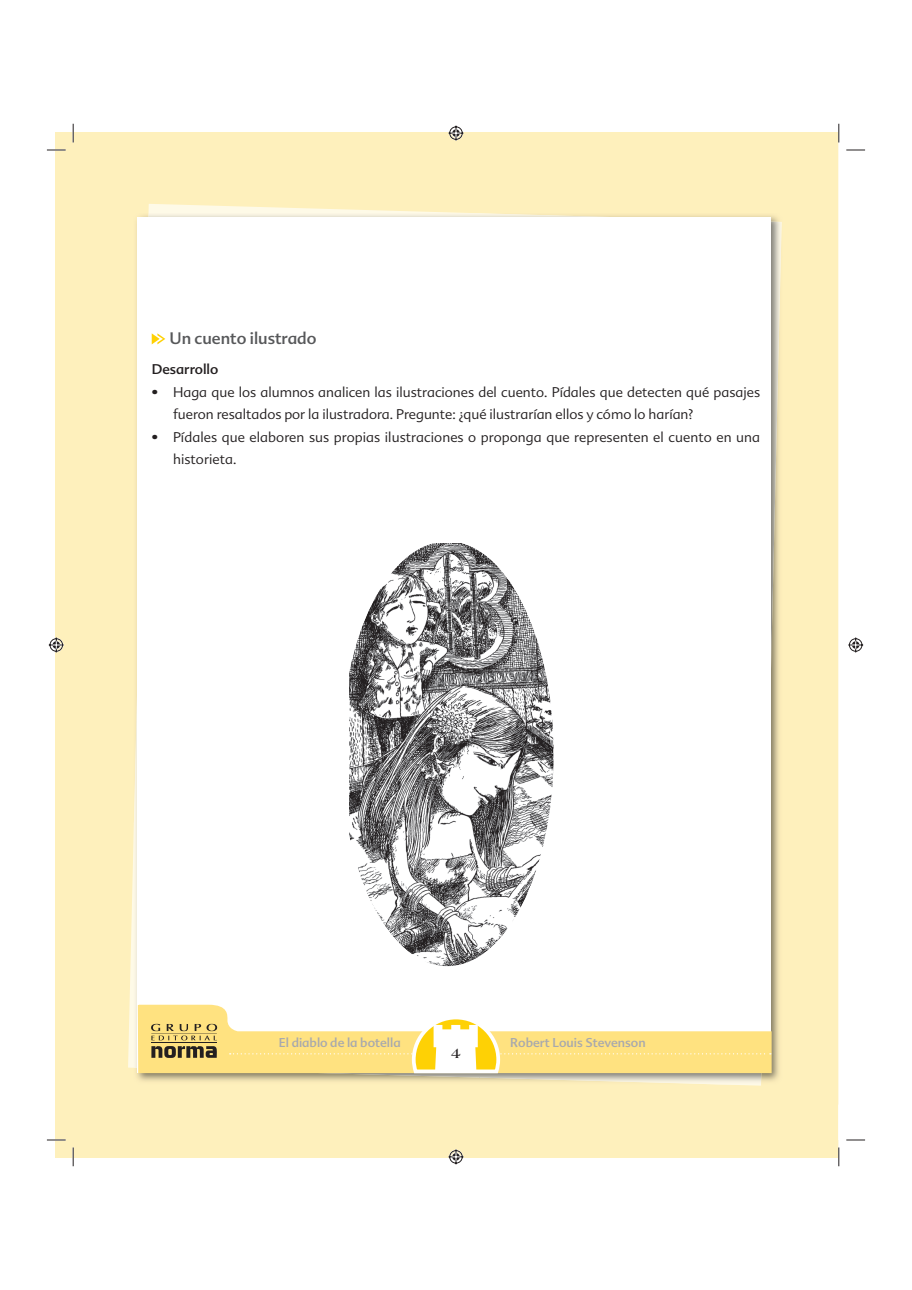
<style>
.page{position:relative;width:912px;height:1290px;background:#fff}
.page>*{position:absolute;margin:0;border:0;box-sizing:border-box;transform-origin:0 0}
.t1{font:16.25px "Advert";color:#57585a}
.t2{font:700 15px "Americana Std";color:#231f20}
.t3{font:300 13.75px/22.5px "Advert";color:#231f20}
.t4{font:13.75px "Advert";color:#231f20}
.t5{font:12.5px "Advert";color:#a8a9ad}
</style>
<div class="page">
<div style="left:55px;top:132px;width:783px;height:1026px;background:#fef0bc"></div>
<svg style="left:128px;top:204px;width:633px;height:882px"></svg>
<img style="left:134px;top:213px;width:647px;height:871px">
<div style="left:138px;top:217px;width:632px;height:856px;background:#fff"></div>
<svg style="left:138px;top:1005px;width:633px;height:71px"></svg>
<svg style="left:152px;top:333px;width:13px;height:11px"></svg>
<img style="left:350px;top:544px;width:203px;height:422px">
<svg style="left:47px;top:149px;width:19px;height:2px"></svg>
<svg style="left:846px;top:149px;width:18px;height:2px"></svg>
<svg style="left:47px;top:1139px;width:19px;height:2px"></svg>
<svg style="left:846px;top:1139px;width:18px;height:2px"></svg>
<svg style="left:72px;top:124px;width:2px;height:18px"></svg>
<svg style="left:72px;top:1148px;width:2px;height:18px"></svg>
<svg style="left:838px;top:124px;width:1px;height:18px"></svg>
<svg style="left:838px;top:1023px;width:1px;height:143px"></svg>
<svg style="left:448px;top:125px;width:16px;height:16px"></svg>
<svg style="left:448px;top:1149px;width:16px;height:16px"></svg>
<svg style="left:48px;top:637px;width:16px;height:16px"></svg>
<svg style="left:848px;top:637px;width:16px;height:16px"></svg>
<p class="t1" style="left:169px;top:333px;width:149px">Un cuento ilustrado</p>
<p class="t4" style="left:152px;top:364px;width:68px">Desarrollo</p>
<p class="t3" style="left:173px;top:382px;width:588px;text-indent:-21px">• Haga que los alumnos analicen las ilustraciones del cuento. Pídales que detecten qué pasajes fueron resaltados por la ilustradora. Pregunte: ¿qué ilustrarían ellos y cómo lo harían?</p>
<p class="t3" style="left:173px;top:427px;width:588px;text-indent:-21px">• Pídales que elaboren sus propias ilustraciones o proponga que representen el cuento en una historieta.</p>
<p class="t5" style="left:279px;top:1037px;width:123px">El diablo de la botella</p>
<p class="t5" style="left:510px;top:1037px;width:137px">Robert Louis Stevenson</p>
<p class="t2" style="left:451px;top:1047px;width:11px">4</p>
</div>
